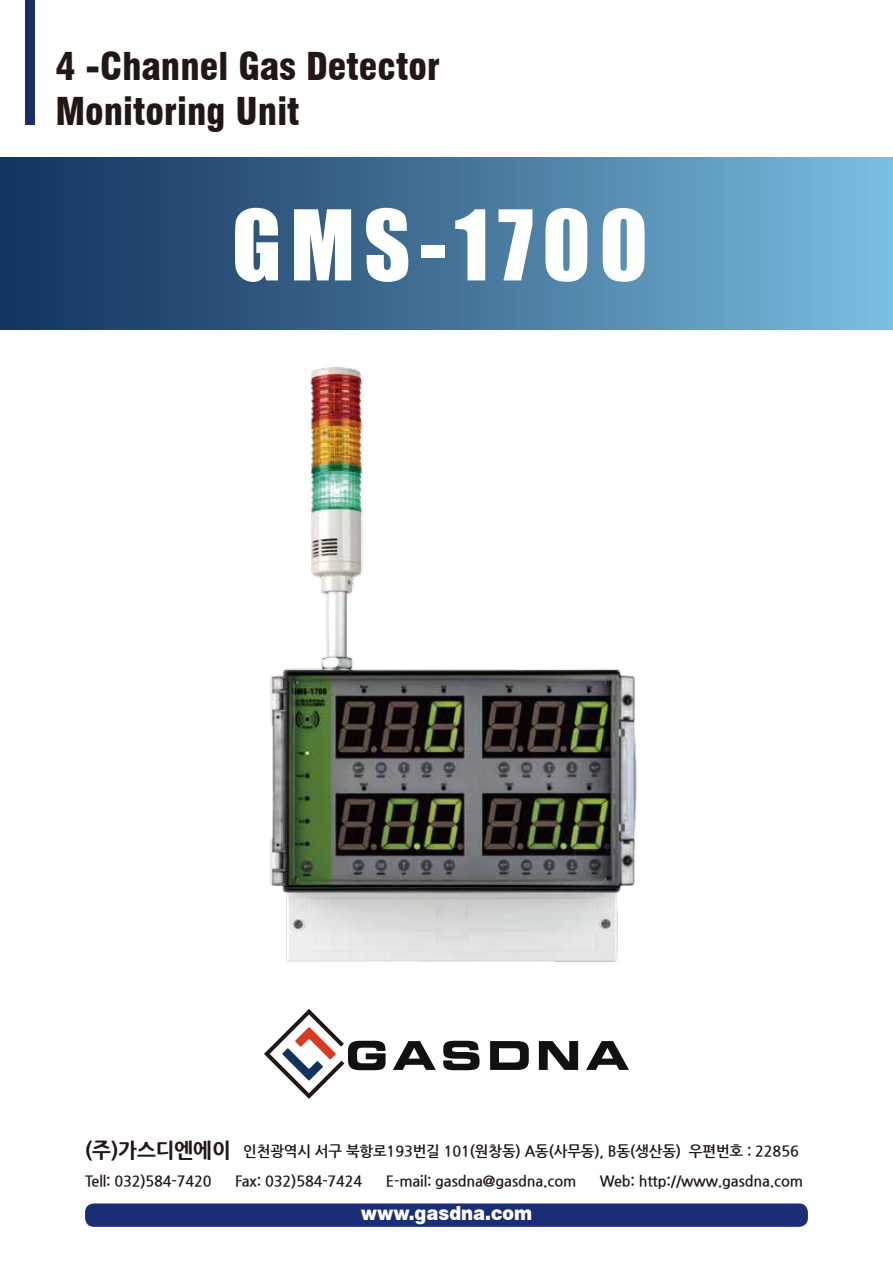
<style>
.page{position:relative;width:893px;height:1263px;background:#fff}
.page>*{position:absolute;margin:0;border:0;box-sizing:border-box;transform-origin:0 0}
.t1{font:90px "Impact";letter-spacing:.1em;color:#fff}
.t2{font:900 condensed 37.5px/45px "Swiss 721 BT";color:#221714}
.t3{font:900 19.5px "Swiss 721 BT";color:#fff;scale:.9 1}
.t4{font:700 15px/30px "Nanum Gothic";letter-spacing:-.01em;color:#221714}
.s1{font-weight:800;font-size:21px}
</style>
<div class="page">
<div style="left:0;top:158px;width:893px;height:171px;background:linear-gradient(to right,#112f58,#79bcde)"></div>
<div style="left:26px;top:0;width:9px;height:124px;background:#1b2e6c"></div>
<svg style="left:264px;top:1047px;width:122px;height:52px"></svg>
<svg style="left:393px;top:1047px;width:43px;height:23px"></svg>
<svg style="left:443px;top:1047px;width:37px;height:23px"></svg>
<svg style="left:490px;top:1047px;width:39px;height:23px"></svg>
<svg style="left:539px;top:1047px;width:39px;height:23px"></svg>
<svg style="left:586px;top:1047px;width:43px;height:23px"></svg>
<div style="left:85px;top:1203px;width:723px;height:24px;background:#1b2d75;border-radius:9px"></div>
<img style="left:202px;top:269px;width:518px;height:778px">
<h2 class="t2" style="left:55px;top:44px;width:386px">4 -Channel Gas Detector<br>Monitoring Unit</h2>
<h1 class="t1" style="left:232px;top:175px;width:417px">GMS-1700</h1>
<p class="t4" style="left:85px;top:1136px;width:715px"><span class="s1">(주)가스디엔에이</span> 인천광역시 서구 북항로193번길 101(원창동) A동(사무동), B동(생산동) 우편번호 : 22856<br>Tell: 032)584-7420</p>
<p class="t4" style="left:235px;top:1166px;width:129px">Fax: 032)584-7424</p>
<p class="t4" style="left:386px;top:1166px;width:192px">E-mail: gasdna@gasdna.com</p>
<p class="t4" style="left:600px;top:1166px;width:205px">Web: http://www.gasdna.com</p>
<h3 class="t3" style="left:361px;top:1201px;width:192px">www.gasdna.com</h3>
</div>
